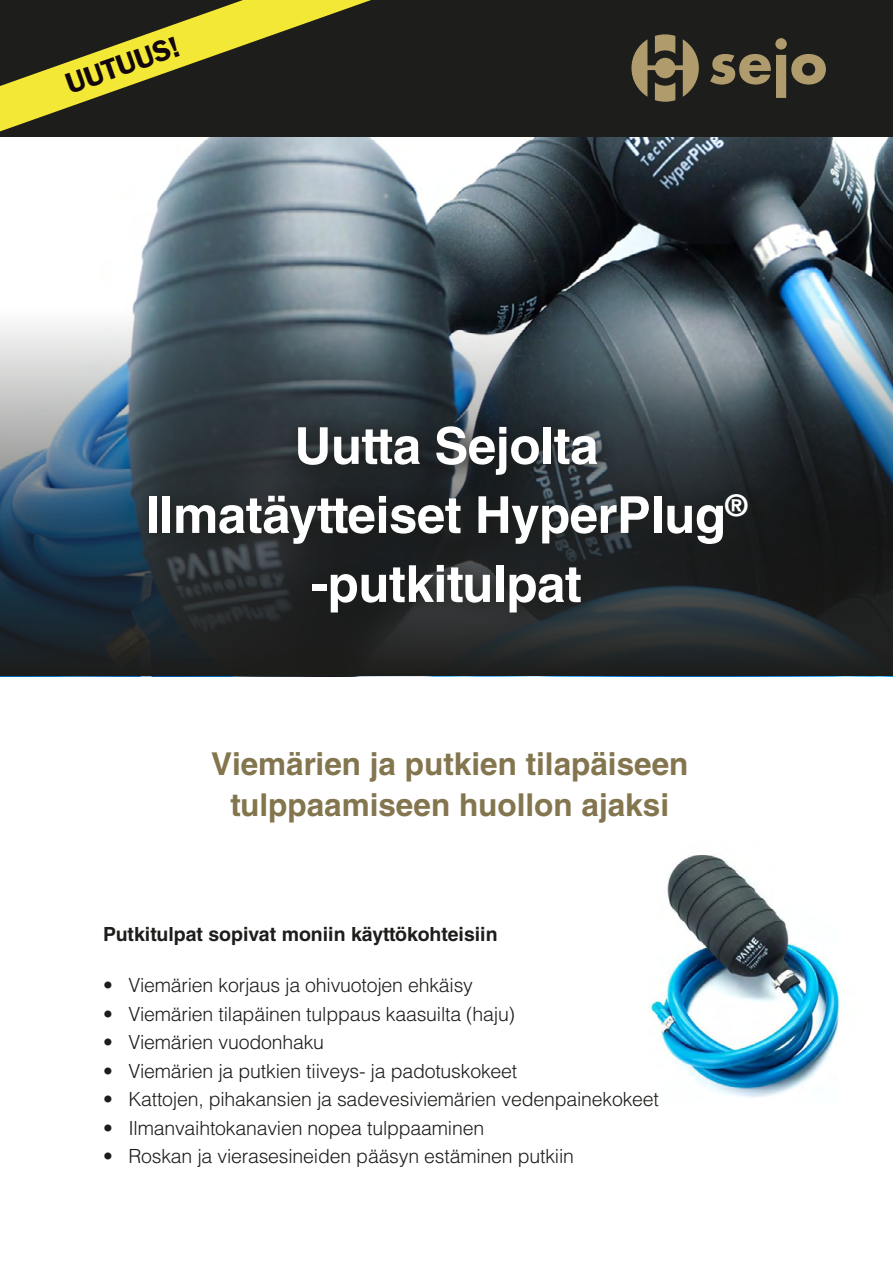
<style>
.page{position:relative;width:893px;height:1263px;background:#fff}
.page>*{position:absolute;margin:0;border:0;box-sizing:border-box;transform-origin:0 0}
.t1{font:700 51px/69px "Helvetica LT Std";letter-spacing:-.01em;color:#fff;text-align:center}
.t2{font:700 31.5px/40.5px "Helvetica LT Std";color:#83754e;text-align:center}
.t3{font:600 30px "Franklin Gothic";color:#10060c}
.t4{font:300 19.5px "Helvetica LT Std";letter-spacing:-.01em;color:#1d1d1b}
.t5{font:700 19.5px "Helvetica LT Std";color:#1d1d1b}
</style>
<div class="page">
<img style="left:651px;top:855px;width:189px;height:243px">
<img style="left:0;top:136px;width:893px;height:43px">
<div style="left:0;top:0;width:893px;height:136px;background:#1d1d1b"></div>
<svg style="left:0;top:0;width:371px;height:131px"></svg>
<svg style="left:710px;top:38px;width:116px;height:60px"></svg>
<svg style="left:631px;top:34px;width:68px;height:68px"></svg>
<svg style="left:0;top:179px;width:893px;height:497px;background:#56636b"></svg>
<div style="left:137px;top:414px;width:631px;height:218px;background:#1d1d1b;opacity:.96"></div>
<h3 class="t3" style="left:60px;top:67px;width:120px;rotate:-19deg">UUTUUS!</h3>
<h1 class="t1" style="left:146px;top:411px;width:603px">Uutta Sejolta<br>Ilmatäytteiset HyperPlug<sup>® </sup>-putkitulpat</h1>
<h2 class="t2" style="left:211px;top:744px;width:479px">Viemärien ja putkien tilapäiseen tulppaamiseen huollon ajaksi</h2>
<p class="t5" style="left:103px;top:922px;width:396px">Putkitulpat sopivat moniin käyttökohteisiin</p>
<p class="t4" style="left:103px;top:973px;width:371px">• Viemärien korjaus ja ohivuotojen ehkäisy</p>
<p class="t4" style="left:103px;top:1001px;width:413px">• Viemärien tilapäinen tulppaus kaasuilta (haju)</p>
<p class="t4" style="left:103px;top:1030px;width:222px">• Viemärien vuodonhaku</p>
<p class="t4" style="left:103px;top:1058px;width:416px">• Viemärien ja putkien tiiveys- ja padotuskokeet</p>
<p class="t4" style="left:103px;top:1087px;width:557px">• Kattojen, pihakansien ja sadevesiviemärien vedenpainekokeet</p>
<p class="t4" style="left:103px;top:1115px;width:383px">• Ilmanvaihtokanavien nopea tulppaaminen</p>
<p class="t4" style="left:103px;top:1144px;width:472px">• Roskan ja vierasesineiden pääsyn estäminen putkiin</p>
</div>
